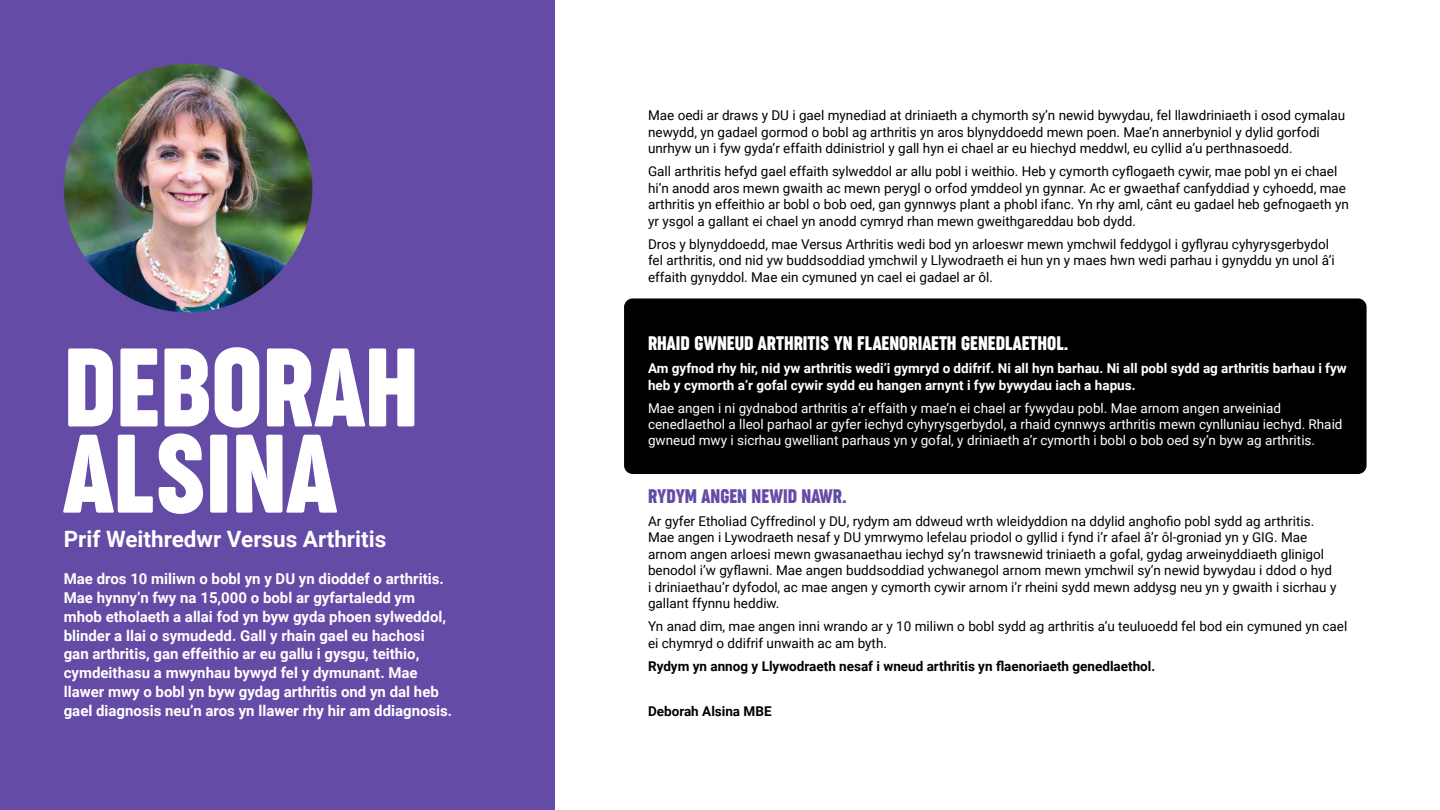
<style>
.page{position:relative;width:1440px;height:810px;background:#fff}
.page>*{position:absolute;margin:0;border:0;box-sizing:border-box;transform-origin:0 0}
.t1{font:105px/86.2px "Versus Arthritis Display";color:#fff}
.t2{font:700 22.5px "Roboto";color:#fff}
.t3{font:18.75px "Versus Arthritis Display";color:#fff}
.t4{font:18.75px "Versus Arthritis Display";color:#644ba5}
.t5{font:700 15px/18.8px "Roboto";color:#fff}
.t6{font:13.5px/16.5px "Roboto";color:#000}
.t7{font:13.5px/16.5px "Roboto";color:#fff}
.t8{font:700 13.5px/16.5px "Roboto";color:#fff}
.t9{font:700 13.5px "Roboto";color:#000}
</style>
<div class="page">
<div style="left:0;top:0;width:555px;height:810px;background:#644ba5"></div>
<img style="left:64px;top:64px;width:248px;height:248px;border-radius:124px">
<div style="left:624px;top:298px;width:743px;height:176px;background:#000;border-radius:9px"></div>
<h1 class="t1" style="left:64px;top:345px;width:249px">DEBORAH<br>ALSINA</h1>
<h2 class="t2" style="left:64px;top:523px;width:324px">Prif Weithredwr Versus Arthritis</h2>
<p class="t5" style="left:64px;top:569px;width:390px">Mae dros 10 miliwn o bobl yn y DU yn dioddef o arthritis.<br>Mae hynny’n fwy na 15,000 o bobl ar gyfartaledd ym mhob etholaeth a allai fod yn byw gyda phoen sylweddol, blinder a llai o symudedd. Gall y rhain gael eu hachosi gan arthritis, gan effeithio ar eu gallu i gysgu, teithio, cymdeithasu a mwynhau bywyd fel y dymunant. Mae llawer mwy o bobl yn byw gydag arthritis ond yn dal heb gael diagnosis neu’n aros yn llawer rhy hir am ddiagnosis.</p>
<p class="t6" style="left:648px;top:107px;width:699px">Mae oedi ar draws y DU i gael mynediad at driniaeth a chymorth sy’n newid bywydau, fel llawdriniaeth i osod cymalau newydd, yn gadael gormod o bobl ag arthritis yn aros blynyddoedd mewn poen. Mae’n annerbyniol y dylid gorfodi unrhyw un i fyw gyda’r effaith ddinistriol y gall hyn ei chael ar eu hiechyd meddwl, eu cyllid a’u perthnasoedd.</p>
<p class="t6" style="left:648px;top:163px;width:702px">Gall arthritis hefyd gael effaith sylweddol ar allu pobl i weithio. Heb y cymorth cyflogaeth cywir, mae pobl yn ei chael hi’n anodd aros mewn gwaith ac mewn perygl o orfod ymddeol yn gynnar. Ac er gwaethaf canfyddiad y cyhoedd, mae arthritis yn effeithio ar bobl o bob oed, gan gynnwys plant a phobl ifanc. Yn rhy aml, cânt eu gadael heb gefnogaeth yn yr ysgol a gallant ei chael yn anodd cymryd rhan mewn gweithgareddau bob dydd.</p>
<p class="t6" style="left:648px;top:235px;width:688px">Dros y blynyddoedd, mae Versus Arthritis wedi bod yn arloeswr mewn ymchwil feddygol i gyflyrau cyhyrysgerbydol fel arthritis, ond nid yw buddsoddiad ymchwil y Llywodraeth ei hun yn y maes hwn wedi parhau i gynyddu yn unol â’i effaith gynyddol. Mae ein cymuned yn cael ei gadael ar ôl.</p>
<h3 class="t3" style="left:648px;top:333px;width:57px">RHAID GWNEUD</h3>
<h3 class="t3" style="left:758px;top:333px;width:10px">ARTHR</h3>
<h3 class="t3" style="left:803px;top:333px;width:129px">ITIS YN FLAENORIAETH</h3>
<h3 class="t3" style="left:961px;top:333px;width:10px">GENED</h3>
<h3 class="t3" style="left:1005px;top:333px;width:18px">LAETH</h3>
<h3 class="t3" style="left:1047px;top:333px;width:23px">OL.</h3>
<p class="t8" style="left:648px;top:360px;width:700px">Am gyfnod rhy hir, nid yw arthritis wedi’i gymryd o ddifrif. Ni all hyn barhau. Ni all pobl sydd ag arthritis barhau i fyw heb y cymorth a’r gofal cywir sydd eu hangen arnynt i fyw bywydau iach a hapus.</p>
<p class="t7" style="left:648px;top:399px;width:696px">Mae angen i ni gydnabod arthritis a’r effaith y mae’n ei chael ar fywydau pobl. Mae arnom angen arweiniad cenedlaethol a lleol parhaol ar gyfer iechyd cyhyrysgerbydol, a rhaid cynnwys arthritis mewn cynlluniau iechyd. Rhaid gwneud mwy i sicrhau gwelliant parhaus yn y gofal, y driniaeth a’r cymorth i bobl o bob oed sy’n byw ag arthritis.</p>
<h3 class="t4" style="left:648px;top:485px;width:64px">RYDYM ANGEN</h3>
<h3 class="t4" style="left:752px;top:485px;width:61px">NEWIDNAWR</h3>
<h3 class="t4" style="left:842px;top:485px;width:6px">.</h3>
<p class="t6" style="left:648px;top:512px;width:690px">Ar gyfer Etholiad Cyffredinol y DU, rydym am ddweud wrth wleidyddion na ddylid anghofio pobl sydd ag arthritis.<br>Mae angen i Lywodraeth nesaf y DU ymrwymo lefelau priodol o gyllid i fynd i’r afael â’r ôl-groniad yn y GIG. Mae arnom angen arloesi mewn gwasanaethau iechyd sy’n trawsnewid triniaeth a gofal, gydag arweinyddiaeth glinigol benodol i’w gyflawni. Mae angen buddsoddiad ychwanegol arnom mewn ymchwil sy’n newid bywydau i ddod o hyd i driniaethau’r dyfodol, ac mae angen y cymorth cywir arnom i’r rheini sydd mewn addysg neu yn y gwaith i sicrhau y gallant ffynnu heddiw.</p>
<p class="t6" style="left:648px;top:618px;width:701px">Yn anad dim, mae angen inni wrando ar y 10 miliwn o bobl sydd ag arthritis a’u teuluoedd fel bod ein cymuned yn cael ei chymryd o ddifrif unwaith ac am byth.</p>
<p class="t9" style="left:648px;top:656px;width:509px">Rydym yn annog y Llywodraeth nesaf i wneud arthritis yn flaenoriaeth genedlaethol.</p>
<p class="t9" style="left:648px;top:702px;width:125px">Deborah Alsina MBE</p>
</div>
